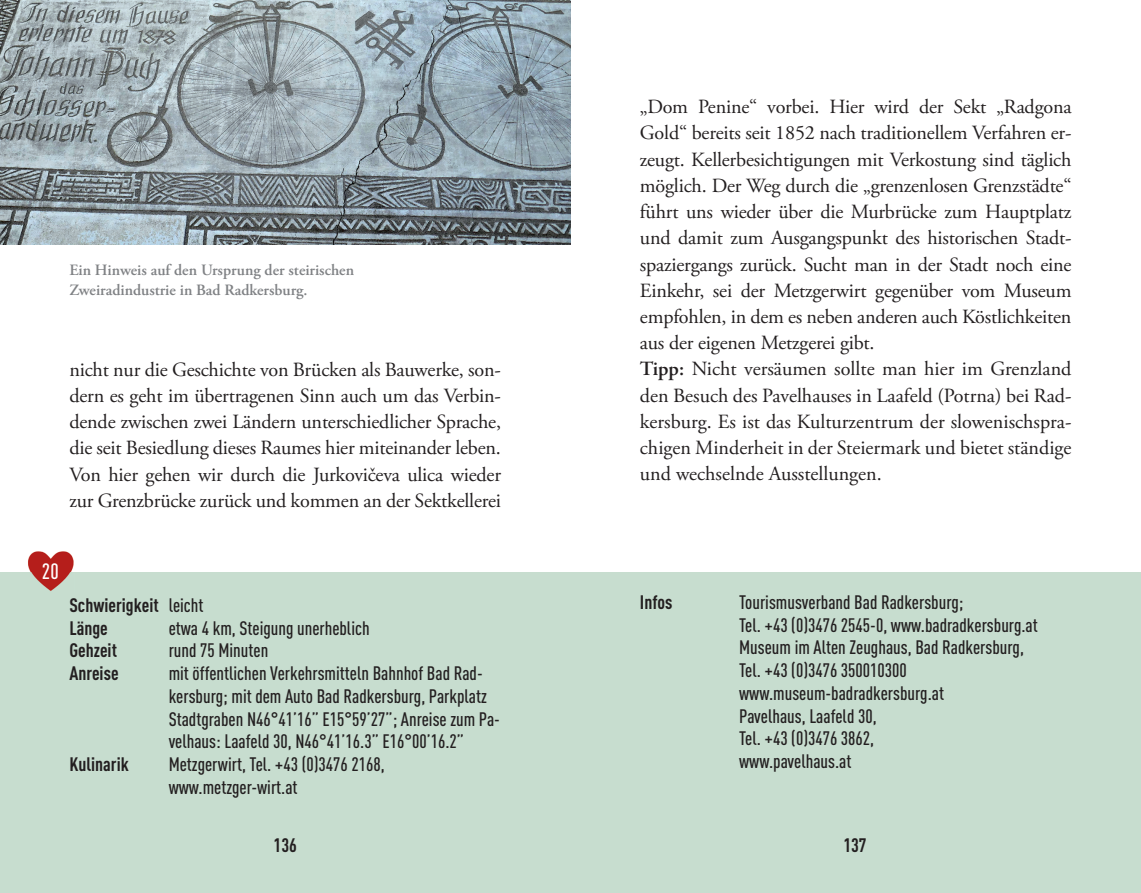
<style>
.page{position:relative;width:1141px;height:893px;background:#fff}
.page>*{position:absolute;margin:0;border:0;box-sizing:border-box;transform-origin:0 0}
.t1{font:500 21.88px "DIN Cond";color:#fff}
.t2{font:20.12px/26.2px "Adobe Garamond Pro";letter-spacing:-.01em;color:#231f20;text-align:justify}
.t3{font:500 19.25px/22.8px "DIN Cond";color:#231f20}
.t4{font:700 19.25px/22.8px "DIN Cond";color:#231f20}
.t5{font:600 15.75px/19.2px "Adobe Garamond Pro";color:#808285}
.s1{font-weight:500}
.s2{font-weight:600}
</style>
<div class="page">
<div style="left:0;top:572px;width:1141px;height:321px;background:#c7ddcf"></div>
<img style="left:28px;top:551px;width:46px;height:40px">
<img style="left:0;top:0;width:570px;height:244px">
<p class="t5" style="left:69px;top:261px;width:286px">Ein Hinweis auf den Ursprung der steirischen<br>Zweiradindustrie in Bad Radkersburg.</p>
<p class="t2" style="left:69px;top:357px;width:433px">nicht nur die Geschichte von Brücken als Bauwerke, son&shy;dern es geht im übertragenen Sinn auch um das Verbin&shy;dende zwischen zwei Ländern unterschiedlicher Sprache, die seit Besiedlung dieses Raumes hier miteinander leben.<br>Von hier gehen wir durch die Jurkovičeva ulica wieder zur Grenzbrücke zurück und kommen an der Sektkellerei</p>
<p class="t1" style="left:42px;top:558px;width:19px">20</p>
<p class="t4" style="left:69px;top:593px;width:136px">Schwierigkeit <span class="s1">leicht<br></span>Länge</p>
<p class="t3" style="left:169px;top:616px;width:203px">etwa 4 km, Steigung unerheblich</p>
<p class="t4" style="left:69px;top:639px;width:49px">Gehzeit</p>
<p class="t3" style="left:169px;top:639px;width:101px">rund 75 Minuten</p>
<p class="t4" style="left:69px;top:661px;width:51px">Anreise</p>
<p class="t3" style="left:169px;top:661px;width:333px">mit öffentlichen Verkehrsmitteln Bahnhof Bad Rad&shy;kersburg; mit dem Auto Bad Radkersburg, Parkplatz Stadtgraben N46°41’16” E15°59’27”; Anreise zum Pa&shy;velhaus: Laafeld 30, N46°41’16.3” E16°00’16.2”</p>
<p class="t4" style="left:69px;top:752px;width:61px">Kulinarik</p>
<p class="t3" style="left:169px;top:753px;width:218px">Metzgerwirt, Tel. +43 (0)3476 2168, www.metzger-wirt.at</p>
<p class="t4" style="left:274px;top:833px;width:25px">136</p>
<p class="t2" style="left:640px;top:94px;width:433px;text-align:left">„Dom Penine“ vorbei. Hier wird der Sekt „Radgona Gold“ bereits seit 1852 nach traditionellem Verfahren er&shy;zeugt. Kellerbesichtigungen mit Verkostung sind täglich möglich. Der Weg durch die „grenzenlosen Grenzstädte“ führt uns wieder über die Murbrücke zum Hauptplatz und damit zum Ausgangspunkt des historischen Stadt&shy;spaziergangs zurück. Sucht man in der Stadt noch eine Einkehr, sei der Metzgerwirt gegenüber vom Museum empfohlen, in dem es neben anderen auch Köstlichkeiten aus der eigenen Metzgerei gibt.<br><span class="s2">Tipp:</span> Nicht versäumen sollte man hier im Grenzland den Besuch des Pavelhauses in Laafeld (Potrna) bei Rad&shy;kersburg. Es ist das Kulturzentrum der slowenischspra&shy;chigen Minderheit in der Steiermark und bietet ständige und wechselnde Ausstellungen.</p>
<p class="t4" style="left:640px;top:590px;width:34px">Infos</p>
<p class="t3" style="left:739px;top:590px;width:300px">Tourismusverband Bad Radkersburg;<br>Tel. +43 (0)3476 2545-0, www.badradkersburg.at<br>Museum im Alten Zeughaus, Bad Radkersburg,<br>Tel. +43 (0)3476 350010300 www.museum-badradkersburg.at<br>Pavelhaus, Laafeld 30,<br>Tel. +43 (0)3476 3862,<br>www.pavelhaus.at</p>
<p class="t4" style="left:844px;top:833px;width:25px">137</p>
</div>
